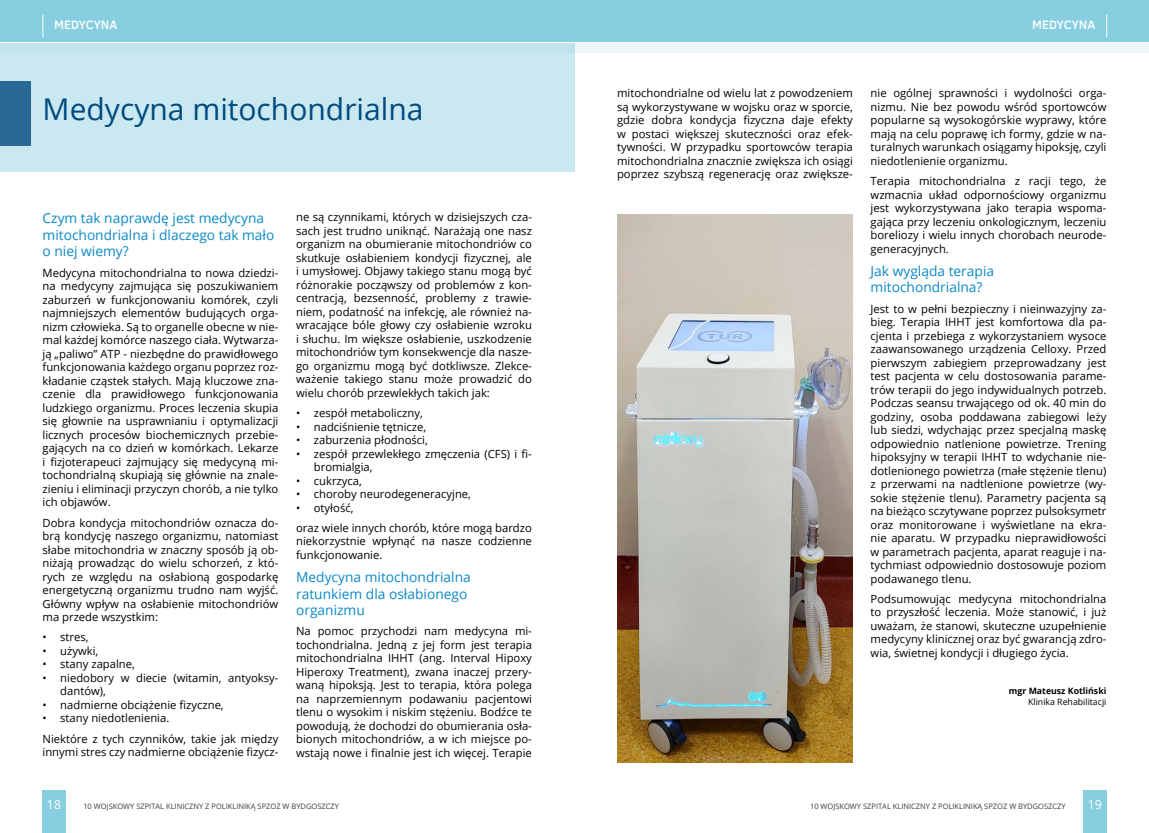
<style>
.page{position:relative;width:1149px;height:833px;background:#fff}
.page>*{position:absolute;margin:0;border:0;box-sizing:border-box;transform-origin:0 0}
.t1{font:30px "Open Sans";color:#004a80}
.t2{font:13.75px/16.5px "Open Sans";color:#0b89c6}
.t3{font:500 12.5px "Clear Sans";color:#fff}
.t4{font:12.5px "Open Sans";color:#fff}
.t5{font:11.25px/13.5px "Open Sans";color:#000;text-align:justify}
.t6{font:8.75px "Open Sans";color:#000}
.t7{font:700 8.75px "Open Sans";color:#000}
.t8{font:7.5px "Open Sans";color:#3e3d40}
</style>
<div class="page">
<div style="left:43px;top:790px;width:23px;height:43px;background:#87cee0"></div>
<div style="left:1082px;top:790px;width:24px;height:43px;background:#87cee0"></div>
<div style="left:0;top:42px;width:574px;height:129px;background:#cae8f0"></div>
<div style="left:0;top:81px;width:31px;height:65px;background:#286996"></div>
<img style="left:617px;top:214px;width:235px;height:548px">
<div style="left:0;top:0;width:574px;height:43px;background:#87cee0"></div>
<div style="left:574px;top:0;width:574px;height:43px;background:#87cee0"></div>
<svg style="left:574px;top:30px;width:574px;height:22px"></svg>
<hr style="left:0;top:42px;width:574px;height:1px;background:#fff">
<hr style="left:574px;top:42px;width:574px;height:1px;background:#fff">
<svg style="left:43px;top:15px;width:1px;height:22px"></svg>
<svg style="left:1106px;top:15px;width:1px;height:22px"></svg>
<p class="t3" style="left:54px;top:16px;width:65px">MEDYCYNA</p>
<p class="t3" style="left:1031px;top:16px;width:65px">MEDYCYNA</p>
<h1 class="t1" style="left:43px;top:89px;width:382px">Medycyna mitochondrialna</h1>
<p class="t2" style="left:43px;top:210px;width:233px">Czym tak naprawdę jest medycyna mitochondrialna i dlaczego tak mało o niej wiemy?</p>
<p class="t5" style="left:43px;top:266px;width:237px">Medycyna mitochondrialna to nowa dziedzi&shy;na medycyny zajmująca się poszukiwaniem zaburzeń w funkcjonowaniu komórek, czyli najmniejszych elementów budujących orga&shy;nizm człowieka. Są to organelle obecne w nie&shy;mal każdej komórce naszego ciała. Wytwarza&shy;ją „paliwo” ATP - niezbędne do prawidłowego funkcjonowania każdego organu poprzez roz&shy;kładanie cząstek stałych. Mają kluczowe zna&shy;czenie dla prawidłowego funkcjonowania ludzkiego organizmu. Proces leczenia skupia się głownie na usprawnianiu i optymalizacji licznych procesów biochemicznych przebie&shy;gających na co dzień w komórkach. Lekarze i fizjoterapeuci zajmujący się medycyną mi&shy;tochondrialną skupiają się głównie na znale&shy;zieniu i eliminacji przyczyn chorób, a nie tylko ich objawów.</p>
<p class="t5" style="left:43px;top:515px;width:237px">Dobra kondycja mitochondriów oznacza do&shy;brą kondycję naszego organizmu, natomiast słabe mitochondria w znaczny sposób ją ob&shy;niżają prowadząc do wielu schorzeń, z któ&shy;rych ze względu na osłabioną gospodarkę energetyczną organizmu trudno nam wyjść.<br>Główny wpływ na osłabienie mitochondriów ma przede wszystkim:</p>
<p class="t5" style="left:43px;top:630px;width:48px">• stres,</p>
<p class="t5" style="left:43px;top:644px;width:57px">• używki,</p>
<p class="t5" style="left:43px;top:657px;width:94px">• stany zapalne,</p>
<p class="t5" style="left:60px;top:671px;width:219px;text-indent:-18px">• niedobory w diecie (witamin, antyoksy&shy;dantów),</p>
<p class="t5" style="left:43px;top:698px;width:183px">• nadmierne obciążenie fizyczne,</p>
<p class="t5" style="left:43px;top:708px;width:237px;line-height:20.2px">• stany niedotlenienia.<br>Niektóre z tych czynników, takie jak między</p>
<p class="t5" style="left:43px;top:745px;width:237px">innymi stres czy nadmierne obciążenie fizycz-</p>
<p class="t5" style="left:296px;top:210px;width:237px">ne są czynnikami, których w dzisiejszych cza&shy;sach jest trudno uniknąć. Narażają one nasz organizm na obumieranie mitochondriów co skutkuje osłabieniem kondycji fizycznej, ale i umysłowej. Objawy takiego stanu mogą być różnorakie począwszy od problemów z kon&shy;centracją, bezsenność, problemy z trawie&shy;niem, podatność na infekcję, ale również na&shy;wracające bóle głowy czy osłabienie wzroku i słuchu. Im większe osłabienie, uszkodzenie mitochondriów tym konsekwencje dla nasze&shy;go organizmu mogą być dotkliwsze. Zlekce&shy;ważenie takiego stanu może prowadzić do wielu chorób przewlekłych takich jak:</p>
<p class="t5" style="left:296px;top:406px;width:128px">• zespół metaboliczny,</p>
<p class="t5" style="left:296px;top:419px;width:132px">• nadciśnienie tętnicze,</p>
<p class="t5" style="left:296px;top:433px;width:133px">• zaburzenia płodności,</p>
<p class="t5" style="left:314px;top:446px;width:219px;text-indent:-18px">• zespół przewlekłego zmęczenia (CFS) i fi&shy;bromialgia,</p>
<p class="t5" style="left:296px;top:473px;width:67px">• cukrzyca,</p>
<p class="t5" style="left:296px;top:487px;width:176px">• choroby neurodegeneracyjne,</p>
<p class="t5" style="left:296px;top:497px;width:237px;line-height:20.2px">• otyłość,<br>oraz wiele innych chorób, które mogą bardzo</p>
<p class="t5" style="left:296px;top:534px;width:237px">niekorzystnie wpłynąć na nasze codzienne funkcjonowanie.</p>
<p class="t2" style="left:296px;top:568px;width:176px">Medycyna mitochondrialna ratunkiem dla osłabionego organizmu</p>
<p class="t5" style="left:296px;top:624px;width:237px">Na pomoc przychodzi nam medycyna mi&shy;tochondrialna. Jedną z jej form jest terapia mitochondrialna IHHT (ang. Interval Hipoxy Hiperoxy Treatment), zwana inaczej przery&shy;waną hipoksją. Jest to terapia, która polega na naprzemiennym podawaniu pacjentowi tlenu o wysokim i niskim stężeniu. Bodźce te powodują, że dochodzi do obumierania osła&shy;bionych mitochondriów, a w ich miejsce po&shy;wstają nowe i finalnie jest ich więcej. Terapie</p>
<p class="t5" style="left:617px;top:86px;width:237px">mitochondrialne od wielu lat z powodzeniem są wykorzystywane w wojsku oraz w sporcie, gdzie dobra kondycja fizyczna daje efekty w postaci większej skuteczności oraz efek&shy;tywności. W przypadku sportowców terapia mitochondrialna znacznie zwiększa ich osiągi poprzez szybszą regenerację oraz zwiększe-</p>
<p class="t5" style="left:870px;top:86px;width:237px">nie ogólnej sprawności i wydolności orga&shy;nizmu. Nie bez powodu wśród sportowców popularne są wysokogórskie wyprawy, które mają na celu poprawę ich formy, gdzie w na&shy;turalnych warunkach osiągamy hipoksję, czyli niedotlenienie organizmu.</p>
<p class="t5" style="left:870px;top:174px;width:237px">Terapia mitochondrialna z racji tego, że wzmacnia układ odpornościowy organizmu jest wykorzystywana jako terapia wspoma&shy;gająca przy leczeniu onkologicznym, leczeniu boreliozy i wielu innych chorobach neurode&shy;generacyjnych.</p>
<p class="t2" style="left:870px;top:262px;width:125px">Jak wygląda terapia mitochondrialna?</p>
<p class="t5" style="left:870px;top:301px;width:237px">Jest to w pełni bezpieczny i nieinwazyjny za&shy;bieg. Terapia IHHT jest komfortowa dla pa&shy;cjenta i przebiega z wykorzystaniem wysoce zaawansowanego urządzenia Celloxy. Przed pierwszym zabiegiem przeprowadzany jest test pacjenta w celu dostosowania parame&shy;trów terapii do jego indywidualnych potrzeb.<br>Podczas seansu trwającego od ok. 40 min do godziny, osoba poddawana zabiegowi leży lub siedzi, wdychając przez specjalną maskę odpowiednio natlenione powietrze. Trening hipoksyjny w terapii IHHT to wdychanie nie&shy;dotlenionego powietrza (małe stężenie tlenu) z przerwami na nadtlenione powietrze (wy&shy;sokie stężenie tlenu). Parametry pacjenta są na bieżąco sczytywane poprzez pulsoksymetr oraz monitorowane i wyświetlane na ekra&shy;nie aparatu. W przypadku nieprawidłowości w parametrach pacjenta, aparat reaguje i na&shy;tychmiast odpowiednio dostosowuje poziom podawanego tlenu.</p>
<p class="t5" style="left:870px;top:592px;width:237px">Podsumowując medycyna mitochondrialna to przyszłość leczenia. Może stanowić, i już uważam, że stanowi, skuteczne uzupełnienie medycyny klinicznej oraz być gwarancją zdro&shy;wia, świetnej kondycji i długiego życia.</p>
<p class="t7" style="left:1008px;top:685px;width:99px">mgr Mateusz Kotliński</p>
<p class="t6" style="left:1027px;top:696px;width:80px">Klinika Rehabilitacji</p>
<p class="t4" style="left:47px;top:795px;width:16px">18</p>
<p class="t8" style="left:83px;top:801px;width:257px">10 WOJSKOWY SZPITAL KLINICZNY Z POLIKLINIKĄ SPZOZ W BYDGOSZCZY</p>
<p class="t8" style="left:809px;top:801px;width:257px">10 WOJSKOWY SZPITAL KLINICZNY Z POLIKLINIKĄ SPZOZ W BYDGOSZCZY</p>
<p class="t4" style="left:1087px;top:795px;width:16px">19</p>
</div>
